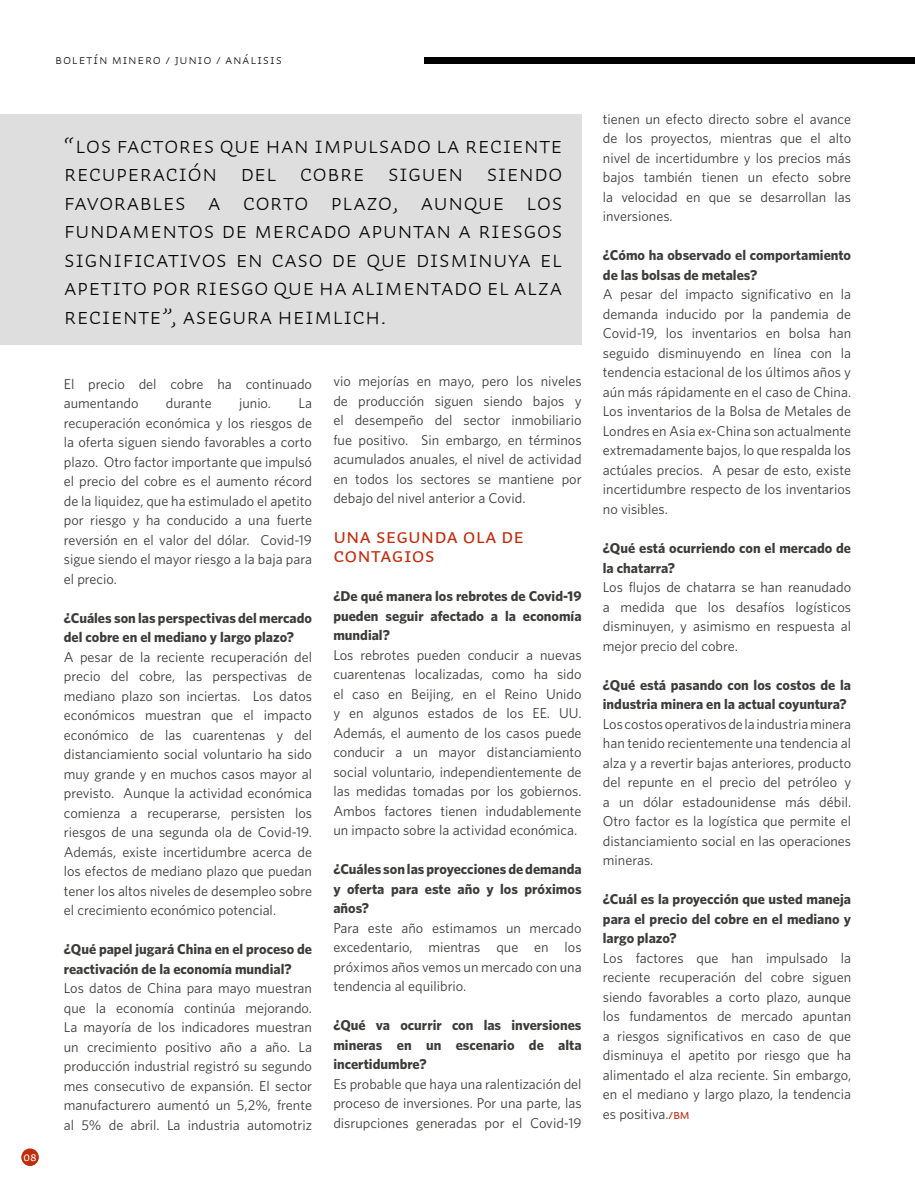
<style>
.page{position:relative;width:915px;height:1191px;background:#fff}
.page>*{position:absolute;margin:0;border:0;box-sizing:border-box;transform-origin:0 0}
.t1{font:24px/28.5px "Auto 2 Light Sm Cp";color:#000;text-align:justify}
.t2{font:21px/19.5px "Auto 2 Regular Sm Cp";color:#c22c0c}
.t3{font:14.25px/19.5px "Whitney";color:#3c3c3b;text-align:justify}
.t4{font:700 14.25px/19.5px "Whitney";color:#3c3c3b}
.t5{font:13.5px "Auto 2 Light Sm Cp";letter-spacing:.05em;color:#000}
.t6{font:12.75px "Auto 2 Regular Sm Cp";color:#fff}
.s1{font-family:"Auto 2 Regular Sm Cp";font-size:13.5px;color:#c22c0c}
</style>
<div class="page">
<div style="left:21px;top:1148px;width:18px;height:18px;background:#c22c0c;border-radius:50%"></div>
<div style="left:424px;top:57px;width:490px;height:7px;background:#000"></div>
<div style="left:0;top:114px;width:581px;height:231px;background:#dedede"></div>
<p class="t5" style="left:55px;top:51px;width:228px">BOLETÍN MINERO / JUNIO / ANÁLISIS</p>
<p class="t6" style="left:23px;top:1149px;width:15px">08</p>
<p class="t1" style="left:64px;top:131px;width:500px">“Los factores que han impulsado la reciente recuperación del cobre siguen siendo favorables a corto plazo, aunque los fundamentos de mercado apuntan a riesgos significativos en caso de que disminuya el apetito por riesgo que ha alimentado el alza reciente”, asegura Heimlich.</p>
<p class="t3" style="left:64px;top:373px;width:250px">El precio del cobre ha continuado aumentando</p>
<p class="t3" style="left:166px;top:393px;width:47px">durante</p>
<p class="t3" style="left:239px;top:393px;width:33px">junio.</p>
<p class="t3" style="left:64px;top:393px;width:250px;text-indent:234px">La recuperación económica y los riesgos de la oferta siguen siendo favorables a corto plazo. Otro factor importante que impulsó el precio del cobre es el aumento récord de la liquidez, que ha estimulado el apetito por riesgo y ha conducido a una fuerte reversión en el valor del dólar. Covid-19 sigue siendo el mayor riesgo a la baja para el precio.</p>
<p class="t4" style="left:64px;top:607px;width:250px">¿Cuáles son las perspectivas del mercado del cobre en el mediano y largo plazo?</p>
<p class="t3" style="left:64px;top:646px;width:250px">A pesar de la reciente recuperación del precio del cobre, las perspectivas de mediano plazo son inciertas. Los datos económicos muestran que el impacto económico de las cuarentenas y del distanciamiento social voluntario ha sido muy grande y en muchos casos mayor al previsto. Aunque la actividad económica comienza a recuperarse, persisten los riesgos de una segunda ola de Covid-19.<br>Además, existe incertidumbre acerca de los efectos de mediano plazo que puedan tener los altos niveles de desempleo sobre el crecimiento económico potencial.</p>
<p class="t4" style="left:64px;top:939px;width:250px">¿Qué papel jugará China en el proceso de reactivación de la economía mundial?</p>
<p class="t3" style="left:64px;top:978px;width:250px">Los datos de China para mayo muestran que la economía continúa mejorando.<br>La mayoría de los indicadores muestran un crecimiento positivo año a año. La producción industrial registró su segundo mes consecutivo de expansión. El sector manufacturero aumentó un 5,2%, frente al 5% de abril. La industria automotriz</p>
<p class="t3" style="left:333px;top:371px;width:250px">vio mejorías en mayo, pero los niveles de producción siguen siendo bajos y el desempeño del sector inmobiliario fue positivo. Sin embargo, en términos acumulados anuales, el nivel de actividad en todos los sectores se mantiene por debajo del nivel anterior a Covid.</p>
<h2 class="t2" style="left:333px;top:526px;width:192px">UNA SEGUNDA OLA DE<br>CONTAGIOS</h2>
<p class="t4" style="left:333px;top:586px;width:250px;text-align:justify">¿De qué manera los rebrotes de Covid-19 pueden seguir afectado a la economía mundial?</p>
<p class="t3" style="left:333px;top:644px;width:250px">Los rebrotes pueden conducir a nuevas cuarentenas localizadas, como ha sido el caso en Beijing, en el Reino Unido y en algunos estados de los EE. UU.<br>Además, el aumento de los casos puede conducir a un mayor distanciamiento social voluntario, independientemente de las medidas tomadas por los gobiernos.<br>Ambos factores tienen indudablemente un impacto sobre la actividad económica.</p>
<p class="t4" style="left:333px;top:859px;width:250px;text-align:justify">¿Cuáles son las proyecciones de demanda y oferta para este año y los próximos años?</p>
<p class="t3" style="left:333px;top:917px;width:250px">Para este año estimamos un mercado excedentario, mientras que en los próximos años vemos un mercado con una tendencia al equilibrio.</p>
<p class="t4" style="left:333px;top:1015px;width:250px;text-align:justify">¿Qué va ocurrir con las inversiones mineras en un escenario de alta incertidumbre?</p>
<p class="t3" style="left:333px;top:1073px;width:250px">Es probable que haya una ralentización del proceso de inversiones. Por una parte, las disrupciones generadas por el Covid-19</p>
<p class="t3" style="left:602px;top:109px;width:250px">tienen un efecto directo sobre el avance de los proyectos, mientras que el alto nivel de incertidumbre y los precios más bajos también tienen un efecto sobre la velocidad en que se desarrollan las inversiones.</p>
<p class="t4" style="left:602px;top:245px;width:250px">¿Cómo ha observado el comportamiento de las bolsas de metales?</p>
<p class="t3" style="left:602px;top:284px;width:250px">A pesar del impacto significativo en la demanda inducido por la pandemia de Covid-19, los inventarios en bolsa han seguido disminuyendo en línea con la tendencia estacional de los últimos años y aún más rápidamente en el caso de China.<br>Los inventarios de la Bolsa de Metales de Londres en Asia ex-China son actualmente extremadamente bajos, lo que respalda los actúales precios. A pesar de esto, existe incertidumbre respecto de los inventarios no visibles.</p>
<p class="t4" style="left:602px;top:538px;width:250px">¿Qué está ocurriendo con el mercado de la chatarra?</p>
<p class="t3" style="left:602px;top:577px;width:250px">Los flujos de chatarra se han reanudado a medida que los desafíos logísticos disminuyen, y asimismo en respuesta al mejor precio del cobre.</p>
<p class="t4" style="left:602px;top:674px;width:250px">¿Qué está pasando con los costos de la industria minera en la actual coyuntura?</p>
<p class="t3" style="left:602px;top:713px;width:250px">Los costos operativos de la industria minera han tenido recientemente una tendencia al alza y a revertir bajas anteriores, producto del repunte en el precio del petróleo y a un dólar estadounidense más débil.<br>Otro factor es la logística que permite el distanciamiento social en las operaciones mineras.</p>
<p class="t4" style="left:602px;top:889px;width:250px;text-align:justify">¿Cuál es la proyección que usted maneja para el precio del cobre en el mediano y largo plazo?</p>
<p class="t3" style="left:602px;top:947px;width:250px">Los factores que han impulsado la reciente recuperación del cobre siguen siendo favorables a corto plazo, aunque los fundamentos de mercado apuntan a riesgos significativos en caso de que disminuya el apetito por riesgo que ha alimentado el alza reciente. Sin embargo, en el mediano y largo plazo, la tendencia es positiva.<span class="s1">/BM</span></p>
</div>
